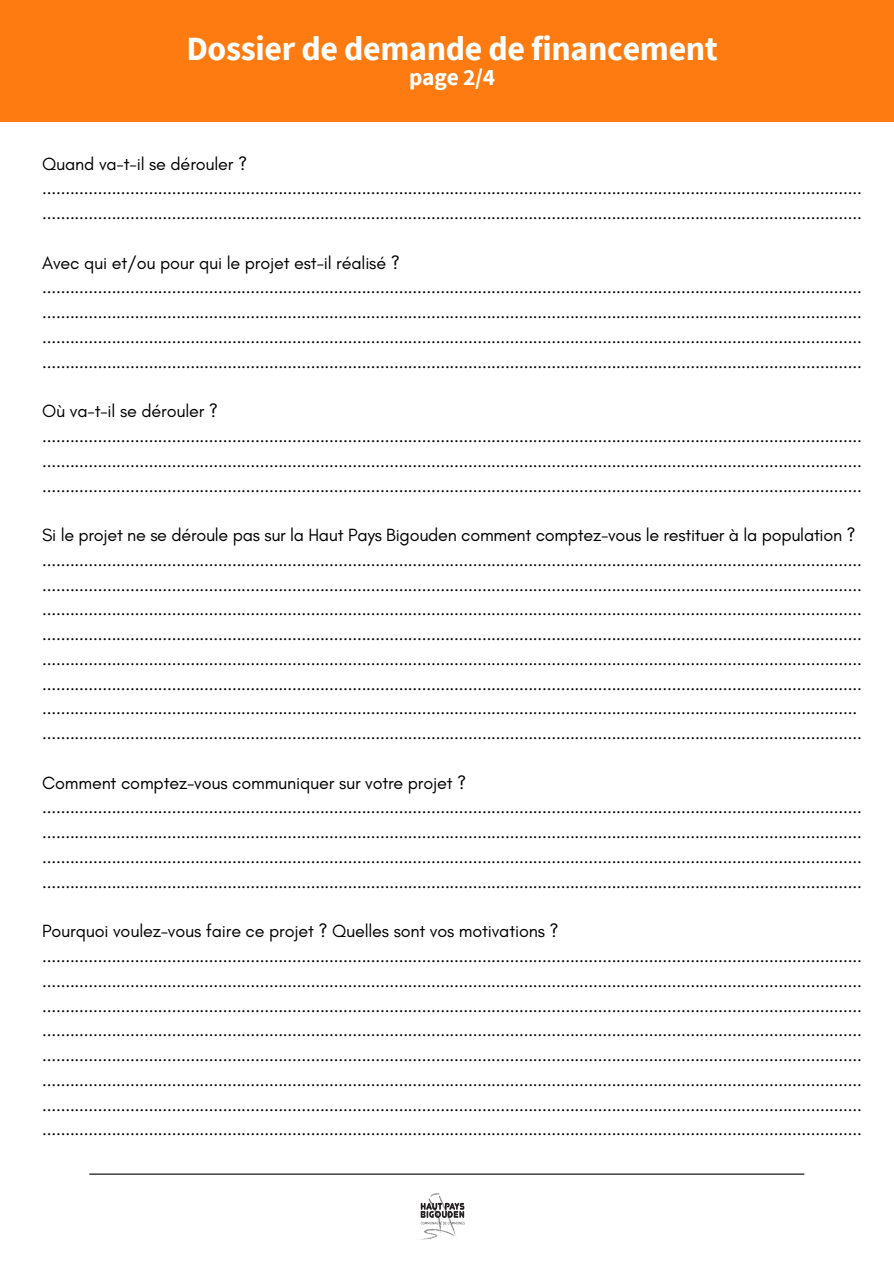
<style>
.page{position:relative;width:894px;height:1264px;background:#fff}
.page>*{position:absolute;margin:0;border:0;box-sizing:border-box;transform-origin:0 0}
.t1{font:700 33.9px "Source Sans Pro";letter-spacing:-.01em;color:#fff}
.t2{font:700 23.4px "Source Sans Pro";color:#fff}
.t3{font:18px "Glacial Indifference";letter-spacing:-.01em;color:#000}
</style>
<div class="page">
<div style="left:0;top:0;width:893px;height:122px;background:#fd7b11"></div>
<img style="left:420px;top:1193px;width:45px;height:46px">
<hr style="left:89px;top:1173px;width:715px;height:1px;background:#000">
<p class="t1" style="left:186px;top:27px;width:533px">Dossier de demande de financement</p>
<p class="t2" style="left:409px;top:62px;width:88px">page 2/4</p>
<h1 class="t3" style="left:42px;top:152px;width:206px">Quand va-t-il se dérouler ?</h1>
<p class="t3" style="left:42px;top:177px;width:820px">.................................................................................................................................................................................</p>
<p class="t3" style="left:42px;top:202px;width:820px">.................................................................................................................................................................................</p>
<p class="t3" style="left:42px;top:251px;width:359px">Avec qui et/ou pour qui le projet est-il réalisé ?</p>
<p class="t3" style="left:42px;top:276px;width:820px">.................................................................................................................................................................................</p>
<p class="t3" style="left:42px;top:301px;width:820px">.................................................................................................................................................................................</p>
<p class="t3" style="left:42px;top:326px;width:820px">.................................................................................................................................................................................</p>
<p class="t3" style="left:42px;top:350px;width:820px">.................................................................................................................................................................................</p>
<p class="t3" style="left:42px;top:400px;width:177px">Où va-t-il se dérouler ?</p>
<p class="t3" style="left:42px;top:425px;width:820px">.................................................................................................................................................................................</p>
<p class="t3" style="left:42px;top:449px;width:820px">.................................................................................................................................................................................</p>
<p class="t3" style="left:42px;top:474px;width:820px">.................................................................................................................................................................................</p>
<p class="t3" style="left:42px;top:524px;width:814px">Si le projet ne se déroule pas sur la Haut Pays Bigouden comment comptez-vous le restituer à la population ?</p>
<p class="t3" style="left:42px;top:548px;width:820px">.................................................................................................................................................................................</p>
<p class="t3" style="left:42px;top:573px;width:820px">.................................................................................................................................................................................</p>
<p class="t3" style="left:42px;top:598px;width:820px">.................................................................................................................................................................................</p>
<p class="t3" style="left:42px;top:623px;width:820px">.................................................................................................................................................................................</p>
<p class="t3" style="left:42px;top:647px;width:820px">.................................................................................................................................................................................</p>
<p class="t3" style="left:42px;top:672px;width:820px">.................................................................................................................................................................................</p>
<p class="t3" style="left:42px;top:697px;width:816px">................................................................................................................................................................................</p>
<p class="t3" style="left:42px;top:722px;width:820px">.................................................................................................................................................................................</p>
<p class="t3" style="left:42px;top:771px;width:425px">Comment comptez-vous communiquer sur votre projet ?</p>
<p class="t3" style="left:42px;top:796px;width:820px">.................................................................................................................................................................................</p>
<p class="t3" style="left:42px;top:821px;width:820px">.................................................................................................................................................................................</p>
<p class="t3" style="left:42px;top:845px;width:820px">.................................................................................................................................................................................</p>
<p class="t3" style="left:42px;top:870px;width:820px">.................................................................................................................................................................................</p>
<p class="t3" style="left:42px;top:920px;width:518px">Pourquoi voulez-vous faire ce projet ? Quelles sont vos motivations ?</p>
<p class="t3" style="left:42px;top:944px;width:820px">.................................................................................................................................................................................</p>
<p class="t3" style="left:42px;top:969px;width:820px">.................................................................................................................................................................................</p>
<p class="t3" style="left:42px;top:994px;width:820px">.................................................................................................................................................................................</p>
<p class="t3" style="left:42px;top:1019px;width:820px">.................................................................................................................................................................................</p>
<p class="t3" style="left:42px;top:1043px;width:820px">.................................................................................................................................................................................</p>
<p class="t3" style="left:42px;top:1068px;width:820px">.................................................................................................................................................................................</p>
<p class="t3" style="left:42px;top:1093px;width:820px">.................................................................................................................................................................................</p>
<p class="t3" style="left:42px;top:1118px;width:820px">.................................................................................................................................................................................</p>
</div>
